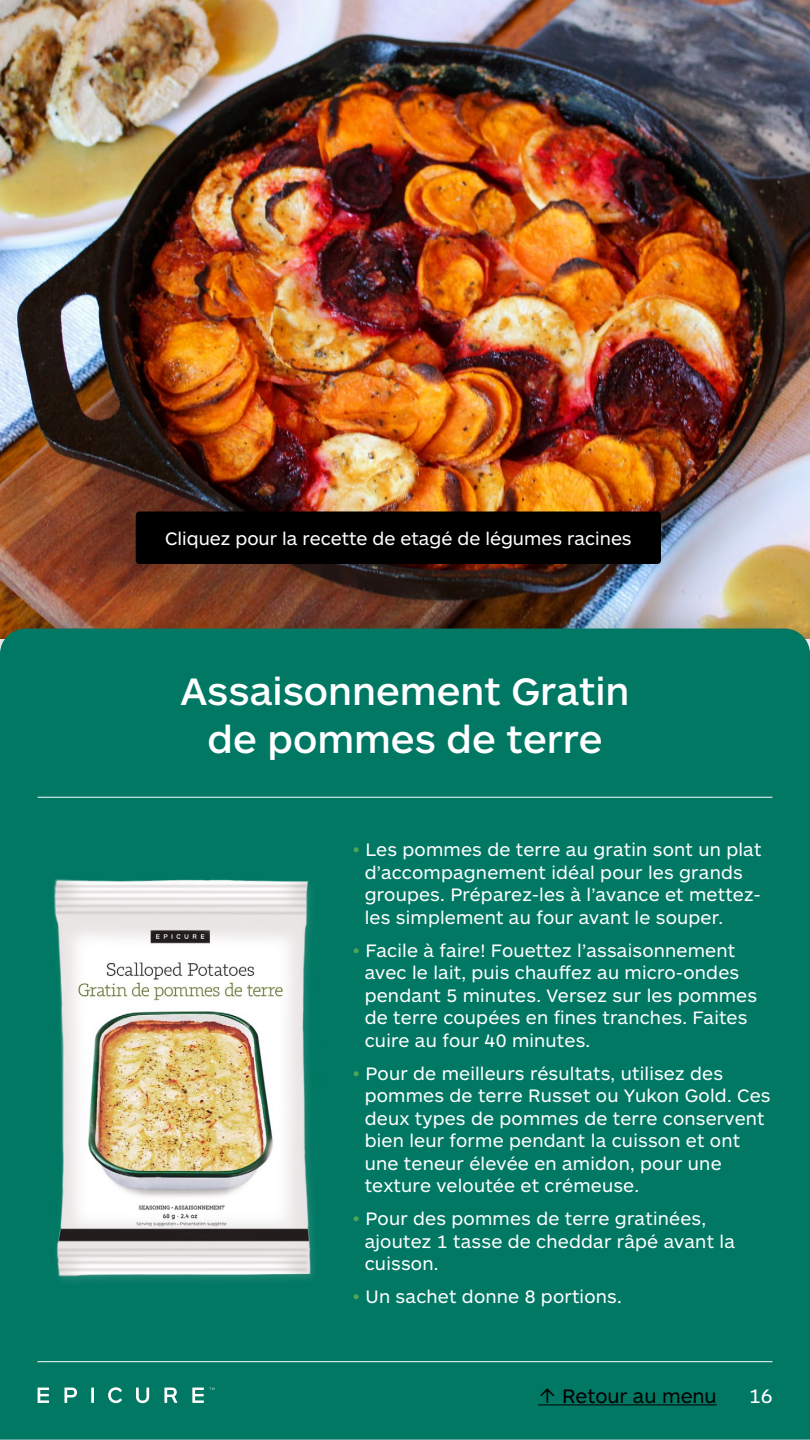
<style>
.page{position:relative;width:810px;height:1440px;background:#fff}
.page>*{position:absolute;margin:0;border:0;box-sizing:border-box;transform-origin:0 0}
.t1{font:500 39.75px/47.7px "ARS Maquette Pro";color:#fff;text-align:center}
.t2{font:20.25px "ARS Maquette Pro";color:#000}
.t3{font:20.25px "ARS Maquette Pro";color:#fff}
.t4{font:18.75px/22.5px "ARS Maquette Pro";letter-spacing:.01em;color:#fff}
.s1{color:#50a655}
</style>
<div class="page">
<img style="left:0;top:0;width:810px;height:598px">
<div style="left:0;top:598px;width:810px;height:842px;background:#000;opacity:.17"></div>
<div style="left:0;top:628px;width:810px;height:812px;background:#007864"></div>
<hr style="left:38px;top:1361px;width:734px;height:1px;background:#fff">
<div style="left:136px;top:512px;width:525px;height:52px;background:#000;border-radius:4px"></div>
<img style="left:33px;top:871px;width:302px;height:478px">
<hr style="left:538px;top:1404px;width:179px;height:1px;background:#000">
<svg style="left:38px;top:1388px;width:11px;height:15px"></svg>
<svg style="left:64px;top:1388px;width:13px;height:15px"></svg>
<hr style="left:91px;top:1388px;width:3px;height:15px;background:#fff">
<svg style="left:136px;top:1388px;width:13px;height:15px"></svg>
<svg style="left:164px;top:1388px;width:13px;height:15px"></svg>
<svg style="left:192px;top:1388px;width:23px;height:15px"></svg>
<svg style="left:108px;top:1387px;width:14px;height:16px"></svg>
<hr style="left:38px;top:797px;width:734px;height:1px;background:#fff">
<p class="t4" style="left:165px;top:527px;width:468px">Cliquez pour la recette de etagé de légumes racines</p>
<h1 class="t1" style="left:180px;top:666px;width:451px">Assaisonnement Gratin de pommes de terre</h1>
<p class="t4" style="left:365px;top:838px;width:398px;text-indent:-12px"><span class="s1">•</span> Les pommes de terre au gratin sont un plat d’accompagnement idéal pour les grands groupes. Préparez-les à l’avance et mettez&shy;les simplement au four avant le souper.</p>
<p class="t4" style="left:365px;top:938px;width:394px;text-indent:-12px"><span class="s1">•</span> Facile à faire! Fouettez l’assaisonnement avec le lait, puis chauffez au micro-ondes pendant 5 minutes. Versez sur les pommes de terre coupées en fines tranches. Faites cuire au four 40 minutes.</p>
<p class="t4" style="left:365px;top:1061px;width:407px;text-indent:-12px"><span class="s1">•</span> Pour de meilleurs résultats, utilisez des pommes de terre Russet ou Yukon Gold. Ces deux types de pommes de terre conservent bien leur forme pendant la cuisson et ont une teneur élevée en amidon, pour une texture veloutée et crémeuse.</p>
<p class="t4" style="left:365px;top:1207px;width:372px;text-indent:-12px"><span class="s1">•</span> Pour des pommes de terre gratinées, ajoutez 1 tasse de cheddar râpé avant la cuisson.</p>
<p class="t4" style="left:353px;top:1285px;width:271px"><span class="s1">•</span> Un sachet donne 8 portions.</p>
<p class="t2" style="left:538px;top:1383px;width:180px">↑ Retour au menu</p>
<p class="t3" style="left:749px;top:1383px;width:25px">16</p>
</div>
